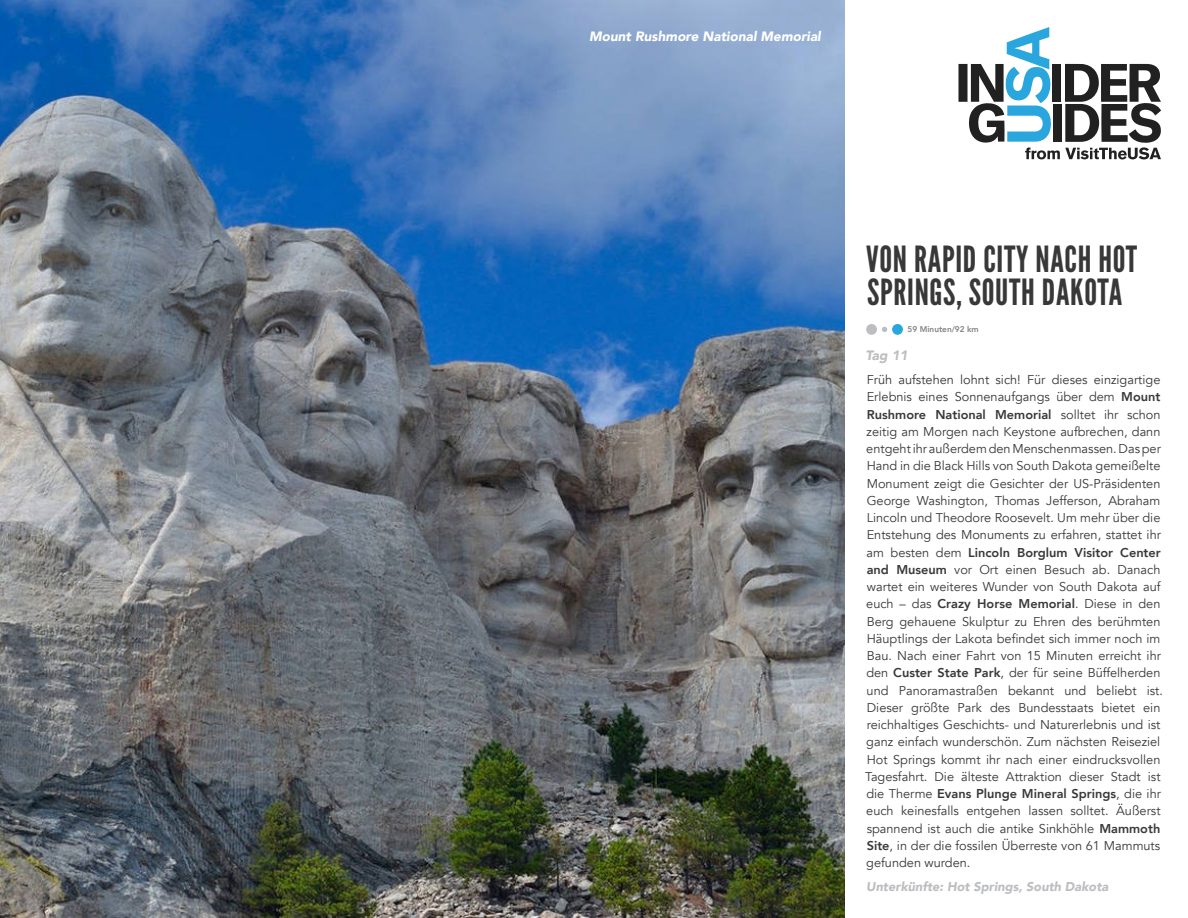
<style>
.page{position:relative;width:1188px;height:918px;background:#fff}
.page>*{position:absolute;margin:0;border:0;box-sizing:border-box;transform-origin:0 0}
.Section_Title_no_lin{font:36px/33px "League Gothic";letter-spacing:.02em;color:#383839}
.Photo_Caption{font:italic 900 13.5px "Avenir";color:#fff}
.Accommodation{font:italic 900 13.5px "Avenir";color:#bcbdc0}
.t1{font:12.75px/17.2px "Avenir";color:#383839}
.Accommodation-2{font:italic 900 12.75px "Avenir";color:#bcbdc0}
.t2{font:800 8.25px "Avenir";color:#808285}
.s1{font-weight:800}
</style>
<div class="page">
<img style="left:0;top:0;width:845px;height:918px">
<svg style="left:959px;top:27px;width:202px;height:132px"></svg>
<svg style="left:882px;top:327px;width:6px;height:5px"></svg>
<div style="left:892px;top:324px;width:11px;height:11px;background:#28a7df;border-radius:50%"></div>
<div style="left:866px;top:324px;width:11px;height:11px;background:#bcbdc0;border-radius:50%"></div>
<p class="Photo_Caption" style="left:589px;top:25px;width:233px">Mount Rushmore National Memorial</p>
<p class="Section_Title_no_lin" style="left:866px;top:243px;width:273px">VON RAPID CITY NACH HOT<br>SPRINGS, SOUTH DAKOTA</p>
<p class="t2" style="left:908px;top:323px;width:73px">59 Minuten/92 km</p>
<p class="Accommodation" style="left:866px;top:344px;width:44px">Tag 11</p>
<p class="t1" style="left:865px;top:371px;width:299px">Früh aufstehen lohnt sich! Für dieses einzigartige Erlebnis eines Sonnenaufgangs über dem <span class="s1">Mount Rushmore National Memorial</span> solltet ihr schon zeitig am Morgen nach Keystone aufbrechen, dann entgeht ihr außerdem den Menschenmassen. Das per Hand in die Black Hills von South Dakota gemeißelte Monument zeigt die Gesichter der US-Präsidenten George Washington, Thomas Jefferson, Abraham Lincoln und Theodore Roosevelt. Um mehr über die Entstehung des Monuments zu erfahren, stattet ihr am besten dem <span class="s1">Lincoln Borglum Visitor Center and Museum</span> vor Ort einen Besuch ab. Danach wartet ein weiteres Wunder von South Dakota auf euch – das <span class="s1">Crazy Horse Memorial</span>. Diese in den Berg gehauene Skulptur zu Ehren des berühmten Häuptlings der Lakota befindet sich immer noch im Bau. Nach einer Fahrt von 15 Minuten erreicht ihr den <span class="s1">Custer State Park</span>, der für seine Büffelherden und Panoramastraßen bekannt und beliebt ist.<br>Dieser größte Park des Bundesstaats bietet ein reichhaltiges Geschichts- und Naturerlebnis und ist ganz einfach wunderschön. Zum nächsten Reiseziel Hot Springs kommt ihr nach einer eindrucksvollen Tagesfahrt. Die älteste Attraktion dieser Stadt ist die Therme <span class="s1">Evans Plunge Mineral Springs</span>, die ihr euch keinesfalls entgehen lassen solltet. Äußerst spannend ist auch die antike Sinkhöhle <span class="s1">Mammoth Site</span>, in der die fossilen Überreste von 61 Mammuts gefunden wurden.</p>
<p class="Accommodation-2" style="left:866px;top:876px;width:244px">Unterkünfte: Hot Springs, South Dakota</p>
</div>
